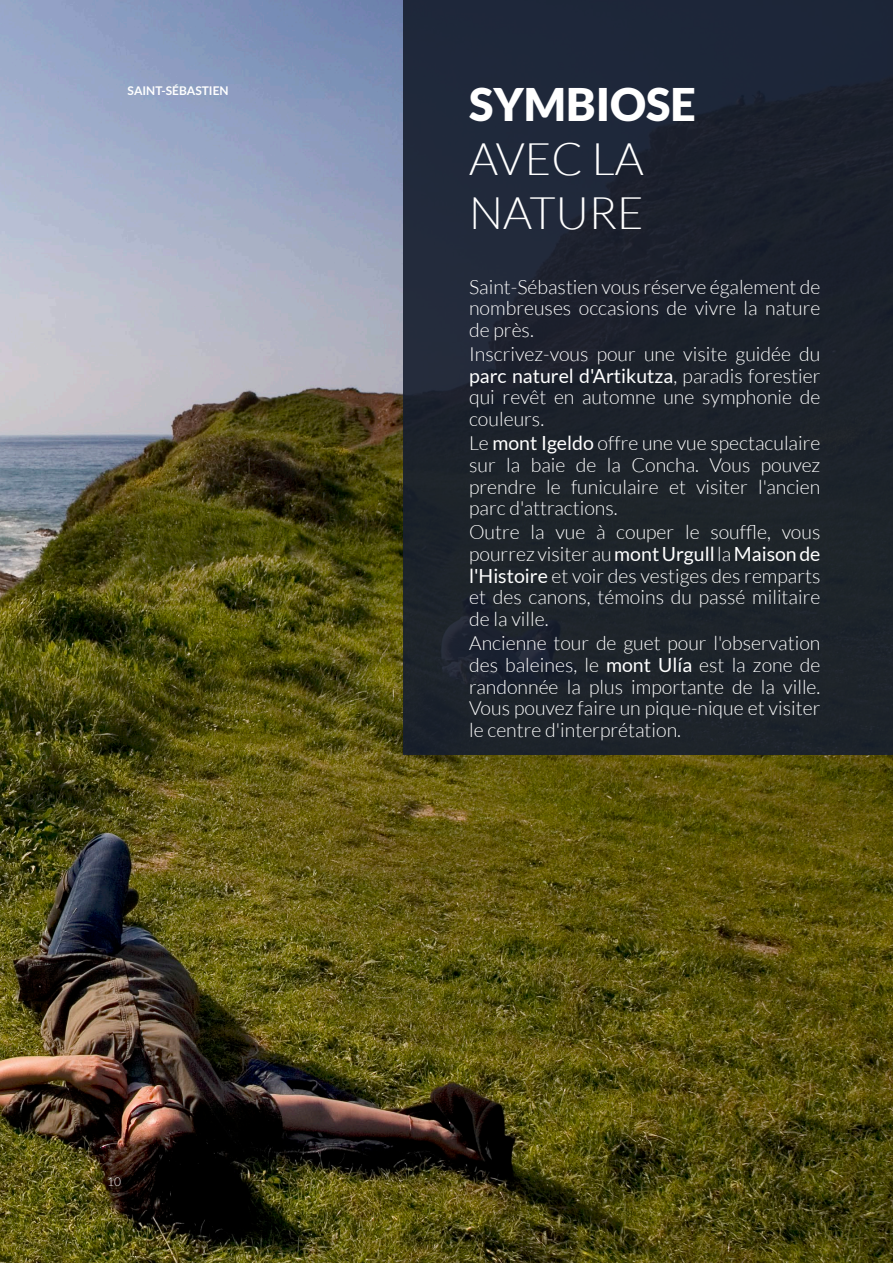
<style>
.page{position:relative;width:893px;height:1263px;background:#fff}
.page>*{position:absolute;margin:0;border:0;box-sizing:border-box;transform-origin:0 0}
.t1{font:300 45px/54px "Lato";color:#fff}
.Body{font:300 19.5px/21.8px "Lato";color:#fff;text-align:justify}
.t2{font:700 12px "Lato";color:#fff}
.t3{font:300 12px "Lato";color:#fff}
.s1{font-weight:900}
.s2{font-weight:400}
</style>
<div class="page">
<img style="left:0;top:0;width:893px;height:1263px">
<div style="left:404px;top:0;width:489px;height:755px;background:linear-gradient(to right,#1f2633,#1c222a)"></div>
<p class="t2" style="left:128px;top:83px;width:103px">SAINT-SÉBASTIEN</p>
<p class="t3" style="left:107px;top:1175px;width:15px">10</p>
<h1 class="t1" style="left:469px;top:78px;width:228px"><span class="s1">SYMBIOSE<br></span>AVEC LA<br>NATURE</h1>
<p class="Body" style="left:469px;top:276px;width:353px">Saint-Sébastien vous réserve également de nombreuses occasions de vivre la nature de près.</p>
<p class="Body" style="left:469px;top:343px;width:353px">Inscrivez-vous pour une visite guidée du <span class="s2">parc naturel d'Artikutza</span>, paradis forestier qui revêt en automne une symphonie de couleurs.</p>
<p class="Body" style="left:469px;top:432px;width:353px">Le <span class="s2">mont Igeldo</span> offre une vue spectaculaire sur la baie de la Concha. Vous pouvez prendre le funiculaire et visiter l'ancien parc d'attractions.</p>
<p class="Body" style="left:469px;top:521px;width:353px">Outre la vue à couper le souffle, vous pourrez visiter au<span class="s2">mont Urgull</span> la<span class="s2">Maison de l'Histoire</span> et voir des vestiges des remparts et des canons, témoins du passé militaire de la ville.</p>
<p class="Body" style="left:469px;top:632px;width:353px">Ancienne tour de guet pour l'observation des baleines, le <span class="s2">mont Ulía</span> est la zone de randonnée la plus importante de la ville.<br>Vous pouvez faire un pique-nique et visiter le centre d'interprétation.</p>
</div>
